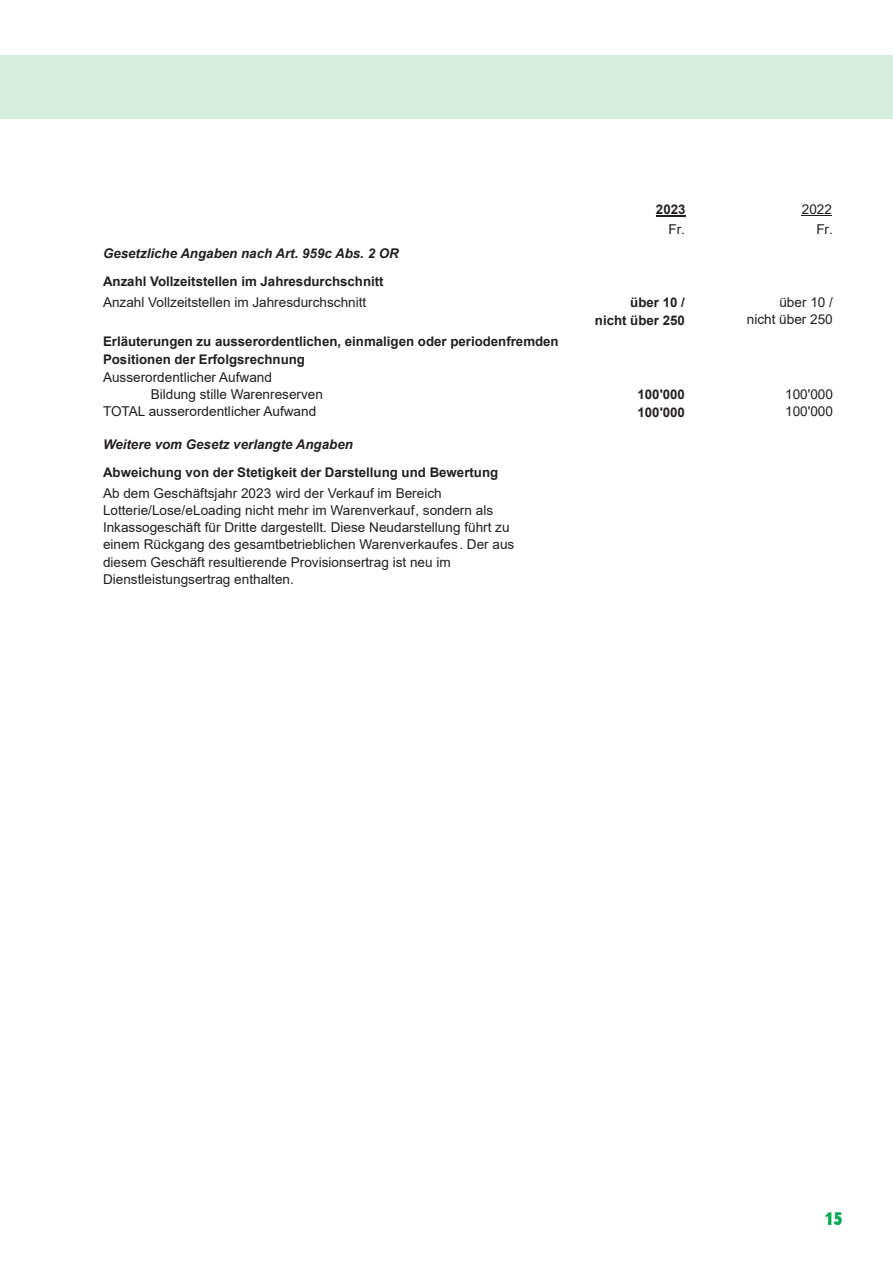
<style>
.page{position:relative;width:893px;height:1263px;background:#fff}
.page>*{position:absolute;margin:0;border:0;box-sizing:border-box;transform-origin:0 0}
.t1{font:condensed 18px "Block Pro";color:#00a650}
.t2{font:13.5px/17.2px "Arial";color:#231f20}
.t3{font:italic 700 13.35px "Arial";color:#231f20}
.t4{font:700 13.2px/18px "Arial";color:#231f20}
</style>
<div class="page">
<hr style="left:656px;top:215px;width:29px;height:2px;background:#231f20">
<hr style="left:802px;top:215px;width:30px;height:1px;background:#231f20">
<div style="left:0;top:55px;width:893px;height:64px;background:#d7eddd"></div>
<p class="t2" style="left:802px;top:200px;width:32px">2022</p>
<p class="t4" style="left:656px;top:201px;width:31px">2023</p>
<p class="t2" style="left:668px;top:221px;width:18px">Fr.</p>
<p class="t2" style="left:816px;top:221px;width:18px">Fr.</p>
<p class="t3" style="left:103px;top:245px;width:297px">Gesetzliche Angaben nach Art. 959c Abs. 2 OR</p>
<p class="t4" style="left:103px;top:273px;width:282px">Anzahl Vollzeitstellen im Jahresdurchschnitt</p>
<p class="t2" style="left:103px;top:294px;width:265px">Anzahl Vollzeitstellen im Jahresdurchschnitt</p>
<p class="t4" style="left:630px;top:294px;width:56px">über 10 /</p>
<p class="t2" style="left:779px;top:294px;width:55px">über 10 /</p>
<p class="t4" style="left:595px;top:311px;width:91px">nicht über 250</p>
<p class="t2" style="left:747px;top:311px;width:88px">nicht über 250</p>
<p class="t4" style="left:103px;top:333px;width:457px">Erläuterungen zu ausserordentlichen, einmaligen oder periodenfremden<br>Positionen der Erfolgsrechnung</p>
<p class="t2" style="left:151px;top:368px;width:174px;text-indent:-48px">Ausserordentlicher Aufwand<br>Bildung stille Warenreserven</p>
<p class="t4" style="left:637px;top:386px;width:49px">100'000</p>
<p class="t2" style="left:785px;top:386px;width:49px">100'000</p>
<p class="t2" style="left:103px;top:403px;width:215px">TOTAL ausserordentlicher Aufwand</p>
<p class="t4" style="left:637px;top:403px;width:49px">100'000</p>
<p class="t2" style="left:785px;top:403px;width:49px">100'000</p>
<p class="t3" style="left:103px;top:435px;width:251px">Weitere vom Gesetz verlangte Angaben</p>
<p class="t4" style="left:103px;top:463px;width:397px">Abweichung von der Stetigkeit der Darstellung und Bewertung</p>
<p class="t2" style="left:103px;top:484px;width:413px">Ab dem Geschäftsjahr 2023 wird der Verkauf im Bereich Lotterie/Lose/eLoading nicht mehr im Warenverkauf, sondern als Inkassogeschäft für Dritte dargestellt. Diese Neudarstellung führt zu einem Rückgang des gesamtbetrieblichen Warenverkaufes. Der aus diesem Geschäft resultierende Provisionsertrag ist neu im Dienstleistungsertrag enthalten.</p>
<h1 class="t1" style="left:824px;top:1207px;width:19px">15</h1>
</div>
